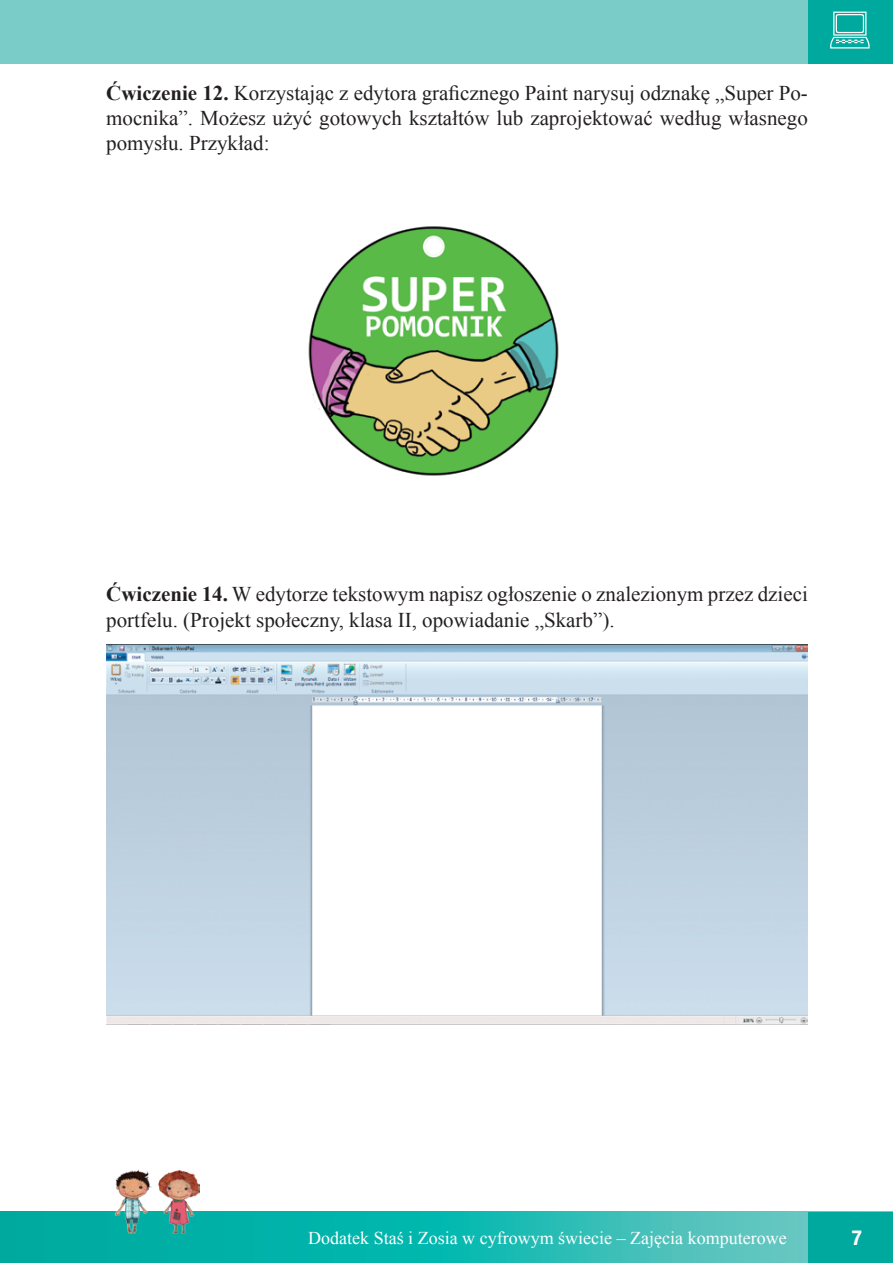
<style>
.page{position:relative;width:893px;height:1263px;background:#fff}
.page>*{position:absolute;margin:0;border:0;box-sizing:border-box;transform-origin:0 0}
.TNR_Justowany{font:21px/25.2px "Times New Roman";color:#231f20;text-align:justify}
.t1{font:700 condensed 21px "Helvetica Neue LT Com";color:#fff}
.t2{font:18px "Times New Roman";color:#fff}
.s1{font-weight:700}
</style>
<div class="page">
<svg style="left:0;top:1212px;width:808px;height:51px;background:#1cb7af"></svg>
<div style="left:0;top:0;width:893px;height:64px;background:#7accc8"></div>
<div style="left:808px;top:1212px;width:85px;height:51px;background:#00a99d"></div>
<div style="left:808px;top:0;width:85px;height:64px;background:#00a99d"></div>
<svg style="left:830px;top:12px;width:40px;height:37px"></svg>
<img style="left:115px;top:1170px;width:36px;height:63px">
<img style="left:158px;top:1170px;width:41px;height:63px">
<img style="left:106px;top:644px;width:702px;height:381px">
<img style="left:308px;top:226px;width:251px;height:250px">
<p class="TNR_Justowany" style="left:106px;top:80px;width:703px"><span class="s1">Ćwiczenie 12.</span> Korzystając z edytora graficznego Paint narysuj odznakę „Super Po&shy;mocnika”. Możesz użyć gotowych kształtów lub zaprojektować według własnego pomysłu. Przykład:</p>
<p class="TNR_Justowany" style="left:106px;top:581px;width:703px"><span class="s1">Ćwiczenie 14.</span> W edytorze tekstowym napisz ogłoszenie o znalezionym przez dzieci portfelu. (Projekt społeczny, klasa II, opowiadanie „Skarb”).</p>
<p class="t2" style="left:308px;top:1225px;width:480px">Dodatek Staś i Zosia w cyfrowym świecie – Zajęcia komputerowe</p>
<p class="t1" style="left:852px;top:1225px;width:12px">7</p>
</div>
